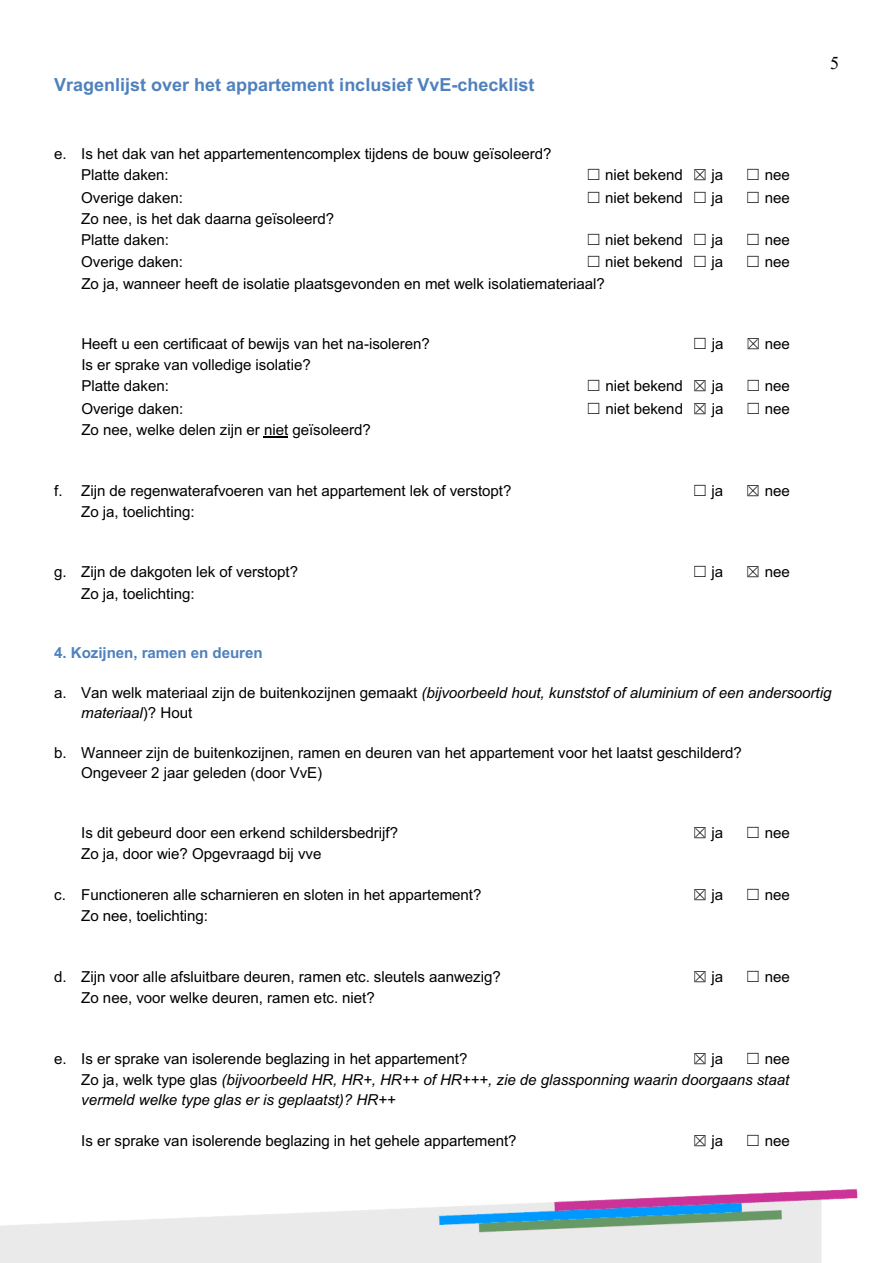
<style>
.page{position:relative;width:893px;height:1263px;background:#fff}
.page>*{position:absolute;margin:0;border:0;box-sizing:border-box;transform-origin:0 0}
.t1{font:700 18px "Arial";color:#4f81bd}
.t2{font:18px "Times New Roman";color:#000}
.t3{font:15.15px/20.9px "Arial";letter-spacing:-.005em;color:#000}
.t4{font:italic 15.15px/19.8px "Arial";letter-spacing:-.005em;color:#000}
.t5{font:700 15.15px "Arial";letter-spacing:-.005em;color:#4f81bd}
.s1{font-family:"MS Gothic"}
.s2{font-style:normal}
.s3{font-family:"MS Gothic";font-style:normal}
</style>
<div class="page">
<img style="left:0;top:1188px;width:858px;height:75px">
<svg style="left:264px;top:437px;width:24px;height:1px"></svg>
<p class="t1" style="left:54px;top:72px;width:482px">Vragenlijst over het appartement inclusief VvE-checklist</p>
<p class="t3" style="left:81px;top:144px;width:472px;text-indent:-27px">e. Is het dak van het appartementencomplex tijdens de bouw geïsoleerd?<br>Platte daken:</p>
<p class="t3" style="left:586px;top:164px;width:139px"><span class="s1">☐</span> niet bekend <span class="s1">☒</span> ja</p>
<p class="t3" style="left:746px;top:164px;width:46px"><span class="s1">☐</span> nee</p>
<p class="t3" style="left:81px;top:187px;width:103px">Overige daken:</p>
<p class="t3" style="left:586px;top:187px;width:139px"><span class="s1">☐</span> niet bekend <span class="s1">☐</span> ja</p>
<p class="t3" style="left:746px;top:187px;width:46px"><span class="s1">☐</span> nee</p>
<p class="t3" style="left:81px;top:208px;width:254px">Zo nee, is het dak daarna geïsoleerd?<br>Platte daken:</p>
<p class="t3" style="left:586px;top:229px;width:139px"><span class="s1">☐</span> niet bekend <span class="s1">☐</span> ja</p>
<p class="t3" style="left:746px;top:229px;width:46px"><span class="s1">☐</span> nee</p>
<p class="t3" style="left:81px;top:252px;width:103px">Overige daken:</p>
<p class="t3" style="left:586px;top:252px;width:139px"><span class="s1">☐</span> niet bekend <span class="s1">☐</span> ja</p>
<p class="t3" style="left:746px;top:252px;width:46px"><span class="s1">☐</span> nee</p>
<p class="t3" style="left:81px;top:273px;width:525px">Zo ja, wanneer heeft de isolatie plaatsgevonden en met welk isolatiemateriaal?</p>
<p class="t3" style="left:81px;top:333px;width:350px">Heeft u een certificaat of bewijs van het na-isoleren?</p>
<p class="t3" style="left:692px;top:333px;width:32px"><span class="s1">☐</span> ja</p>
<p class="t3" style="left:746px;top:333px;width:46px"><span class="s1">☒</span> nee</p>
<p class="t3" style="left:81px;top:355px;width:231px">Is er sprake van volledige isolatie?<br>Platte daken:</p>
<p class="t3" style="left:586px;top:375px;width:139px"><span class="s1">☐</span> niet bekend <span class="s1">☒</span> ja</p>
<p class="t3" style="left:746px;top:375px;width:46px"><span class="s1">☐</span> nee</p>
<p class="t3" style="left:81px;top:398px;width:103px">Overige daken:</p>
<p class="t3" style="left:586px;top:398px;width:139px"><span class="s1">☐</span> niet bekend <span class="s1">☒</span> ja</p>
<p class="t3" style="left:746px;top:398px;width:46px"><span class="s1">☐</span> nee</p>
<p class="t3" style="left:81px;top:419px;width:291px">Zo nee, welke delen zijn er niet geïsoleerd?</p>
<p class="t3" style="left:54px;top:480px;width:459px">f. Zijn de regenwaterafvoeren van het appartement lek of verstopt?</p>
<p class="t3" style="left:692px;top:480px;width:32px"><span class="s1">☐</span> ja</p>
<p class="t3" style="left:746px;top:480px;width:46px"><span class="s1">☒</span> nee</p>
<p class="t3" style="left:81px;top:501px;width:115px">Zo ja, toelichting:</p>
<p class="t3" style="left:54px;top:562px;width:245px">g. Zijn de dakgoten lek of verstopt?</p>
<p class="t3" style="left:692px;top:562px;width:32px"><span class="s1">☐</span> ja</p>
<p class="t3" style="left:746px;top:562px;width:46px"><span class="s1">☒</span> nee</p>
<p class="t3" style="left:81px;top:583px;width:115px">Zo ja, toelichting:</p>
<p class="t2" style="left:830px;top:51px;width:10px">5</p>
<p class="t5" style="left:54px;top:642px;width:210px">4. Kozijnen, ramen en deuren</p>
<p class="t4" style="left:81px;top:683px;width:752px;text-indent:-27px"><span class="s2">a. Van welk materiaal zijn de buitenkozijnen gemaakt</span> (bijvoorbeeld hout, kunststof of aluminium of een andersoortig materiaal<span class="s2">)? Hout</span></p>
<p class="t3" style="left:81px;top:742px;width:662px;line-height:20.1px;text-indent:-27px">b. Wanneer zijn de buitenkozijnen, ramen en deuren van het appartement voor het laatst geschilderd?<br>Ongeveer 2 jaar geleden (door VvE)</p>
<p class="t3" style="left:81px;top:822px;width:318px">Is dit gebeurd door een erkend schildersbedrijf?</p>
<p class="t3" style="left:692px;top:822px;width:32px"><span class="s1">☒</span> ja</p>
<p class="t3" style="left:746px;top:822px;width:46px"><span class="s1">☐</span> nee</p>
<p class="t3" style="left:81px;top:844px;width:242px">Zo ja, door wie? Opgevraagd bij vve</p>
<p class="t3" style="left:54px;top:884px;width:429px">c. Functioneren alle scharnieren en sloten in het appartement?</p>
<p class="t3" style="left:692px;top:884px;width:32px"><span class="s1">☒</span> ja</p>
<p class="t3" style="left:746px;top:884px;width:46px"><span class="s1">☐</span> nee</p>
<p class="t3" style="left:81px;top:905px;width:128px">Zo nee, toelichting:</p>
<p class="t3" style="left:54px;top:966px;width:448px">d. Zijn voor alle afsluitbare deuren, ramen etc. sleutels aanwezig?</p>
<p class="t3" style="left:692px;top:966px;width:32px"><span class="s1">☒</span> ja</p>
<p class="t3" style="left:746px;top:966px;width:46px"><span class="s1">☐</span> nee</p>
<p class="t3" style="left:81px;top:988px;width:295px">Zo nee, voor welke deuren, ramen etc. niet?</p>
<p class="t4" style="left:81px;top:1048px;width:710px;line-height:21.3px;text-align:right"><span class="s3">☐</span> <span class="s2">nee<br>Zo ja, welk type glas</span> (bijvoorbeeld HR, HR+, HR++ of HR+++, zie de glassponning waarin doorgaans staat</p>
<p class="t4" style="left:81px;top:1090px;width:316px">vermeld welke type glas er is geplaatst)? HR++</p>
<p class="t3" style="left:81px;top:1130px;width:437px">Is er sprake van isolerende beglazing in het gehele appartement?</p>
<p class="t3" style="left:692px;top:1130px;width:32px"><span class="s1">☒</span> ja</p>
<p class="t3" style="left:746px;top:1130px;width:46px"><span class="s1">☐</span> nee</p>
<p class="t3" style="left:54px;top:1048px;width:415px">e. Is er sprake van isolerende beglazing in het appartement?</p>
<p class="t3" style="left:692px;top:1048px;width:32px"><span class="s1">☒</span> ja</p>
</div>
